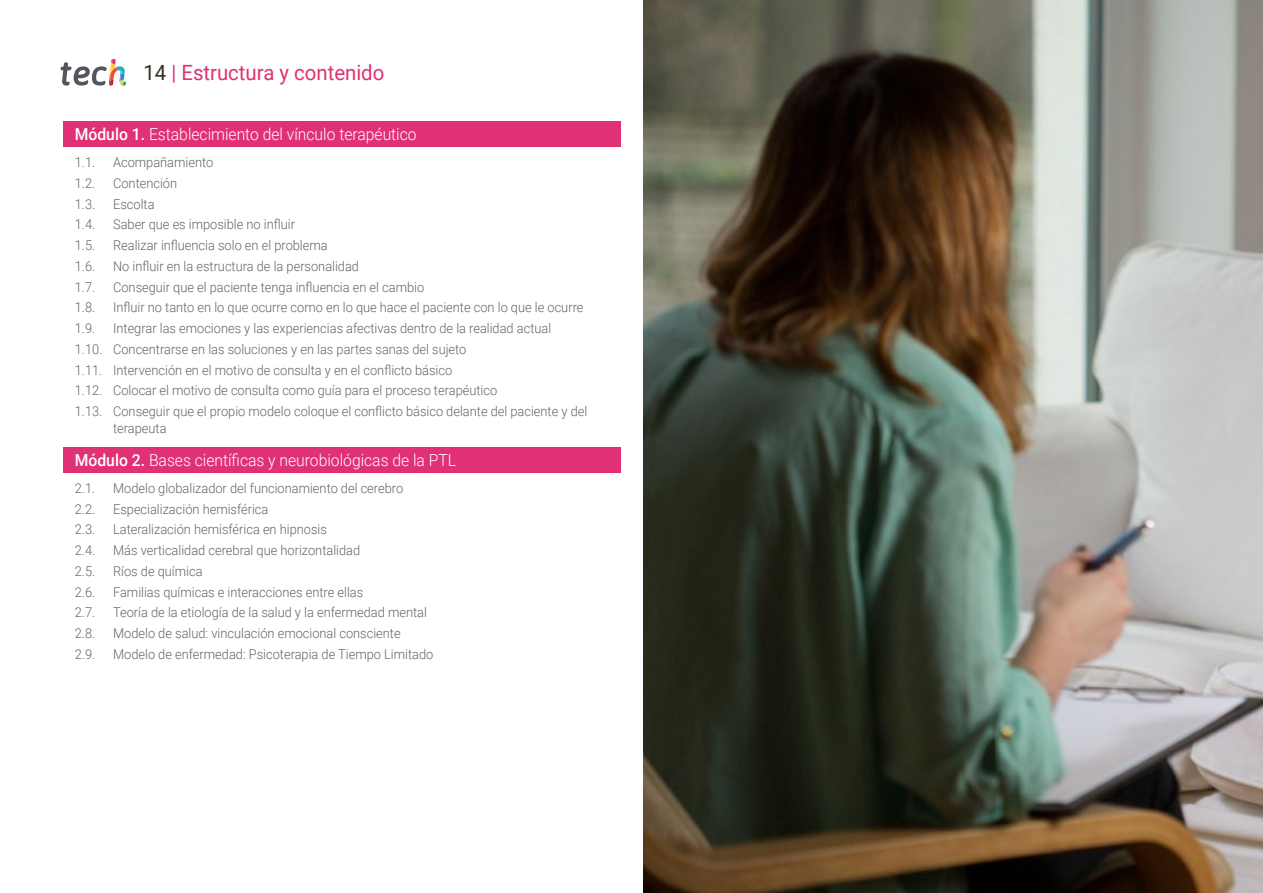
<style>
.page{position:relative;width:1263px;height:893px;background:#fff}
.page>*{position:absolute;margin:0;border:0;box-sizing:border-box;transform-origin:0 0}
.t1{font:21px "Roboto";color:#df3174}
.t2{font:300 16.5px "Roboto";color:#fff;scale:.95 1}
.t3{font:300 13.5px/20.7px "Roboto";color:#61646a;scale:.95 1}
.s1{color:#312e20}
.s2{font-weight:500}
</style>
<div class="page">
<img style="left:643px;top:0;width:620px;height:893px">
<svg style="left:61px;top:59px;width:65px;height:27px"></svg>
<div style="left:64px;top:121px;width:557px;height:25px;background:#df3174"></div>
<div style="left:64px;top:447px;width:557px;height:25px;background:#df3174"></div>
<h1 class="t1" style="left:144px;top:57px;width:242px"><span class="s1">14</span> | Estructura y contenido</h1>
<p class="t2" style="left:75px;top:123px;width:361px"><span class="s2">Módulo 1.</span> Establecimiento del vínculo terapéutico</p>
<p class="t3" style="left:75px;top:151px;width:23px">1.1.</p>
<p class="t3" style="left:113px;top:151px;width:107px">Acompañamiento</p>
<p class="t3" style="left:75px;top:172px;width:23px">1.2.</p>
<p class="t3" style="left:113px;top:172px;width:69px">Contención</p>
<p class="t3" style="left:75px;top:193px;width:23px">1.3.</p>
<p class="t3" style="left:113px;top:193px;width:45px">Escolta</p>
<p class="t3" style="left:75px;top:214px;width:23px">1.4.</p>
<p class="t3" style="left:113px;top:214px;width:193px">Saber que es imposible no influir</p>
<p class="t3" style="left:75px;top:234px;width:23px">1.5.</p>
<p class="t3" style="left:113px;top:234px;width:227px">Realizar influencia solo en el problema</p>
<p class="t3" style="left:75px;top:255px;width:23px">1.6.</p>
<p class="t3" style="left:113px;top:255px;width:260px">No influir en la estructura de la personalidad</p>
<p class="t3" style="left:75px;top:276px;width:23px">1.7.</p>
<p class="t3" style="left:113px;top:276px;width:329px">Conseguir que el paciente tenga influencia en el cambio</p>
<p class="t3" style="left:75px;top:297px;width:23px">1.8.</p>
<p class="t3" style="left:113px;top:297px;width:497px">Influir no tanto en lo que ocurre como en lo que hace el paciente con lo que le ocurre</p>
<p class="t3" style="left:75px;top:317px;width:23px">1.9.</p>
<p class="t3" style="left:75px;top:317px;width:541px;text-indent:38px">Integrar las emociones y las experiencias afectivas dentro de la realidad actual<br>1.10. Concentrarse en las soluciones y en las partes sanas del sujeto<br>1.11. Intervención en el motivo de consulta y en el conflicto básico<br>1.12. Colocar el motivo de consulta como guía para el proceso terapéutico<br>1.13. Conseguir que el propio modelo coloque el conflicto básico delante del paciente y del</p>
<p class="t3" style="left:113px;top:417px;width:58px">terapeuta</p>
<p class="t2" style="left:75px;top:448px;width:403px"><span class="s2">Módulo 2.</span> Bases científicas y neurobiológicas de la PTL</p>
<p class="t3" style="left:75px;top:477px;width:23px">2.1.</p>
<p class="t3" style="left:113px;top:477px;width:307px">Modelo globalizador del funcionamiento del cerebro</p>
<p class="t3" style="left:75px;top:498px;width:23px">2.2.</p>
<p class="t3" style="left:113px;top:498px;width:165px">Especialización hemisférica</p>
<p class="t3" style="left:75px;top:519px;width:23px">2.3.</p>
<p class="t3" style="left:113px;top:519px;width:227px">Lateralización hemisférica en hipnosis</p>
<p class="t3" style="left:75px;top:539px;width:23px">2.4.</p>
<p class="t3" style="left:113px;top:539px;width:262px">Más verticalidad cerebral que horizontalidad</p>
<p class="t3" style="left:75px;top:560px;width:23px">2.5.</p>
<p class="t3" style="left:113px;top:560px;width:96px">Ríos de química</p>
<p class="t3" style="left:75px;top:581px;width:23px">2.6.</p>
<p class="t3" style="left:113px;top:581px;width:265px">Familias químicas e interacciones entre ellas</p>
<p class="t3" style="left:75px;top:602px;width:23px">2.7.</p>
<p class="t3" style="left:113px;top:602px;width:332px">Teoría de la etiología de la salud y la enfermedad mental</p>
<p class="t3" style="left:75px;top:622px;width:23px">2.8.</p>
<p class="t3" style="left:113px;top:622px;width:304px">Modelo de salud: vinculación emocional consciente</p>
<p class="t3" style="left:75px;top:643px;width:23px">2.9.</p>
<p class="t3" style="left:113px;top:643px;width:339px">Modelo de enfermedad: Psicoterapia de Tiempo Limitado</p>
</div>
